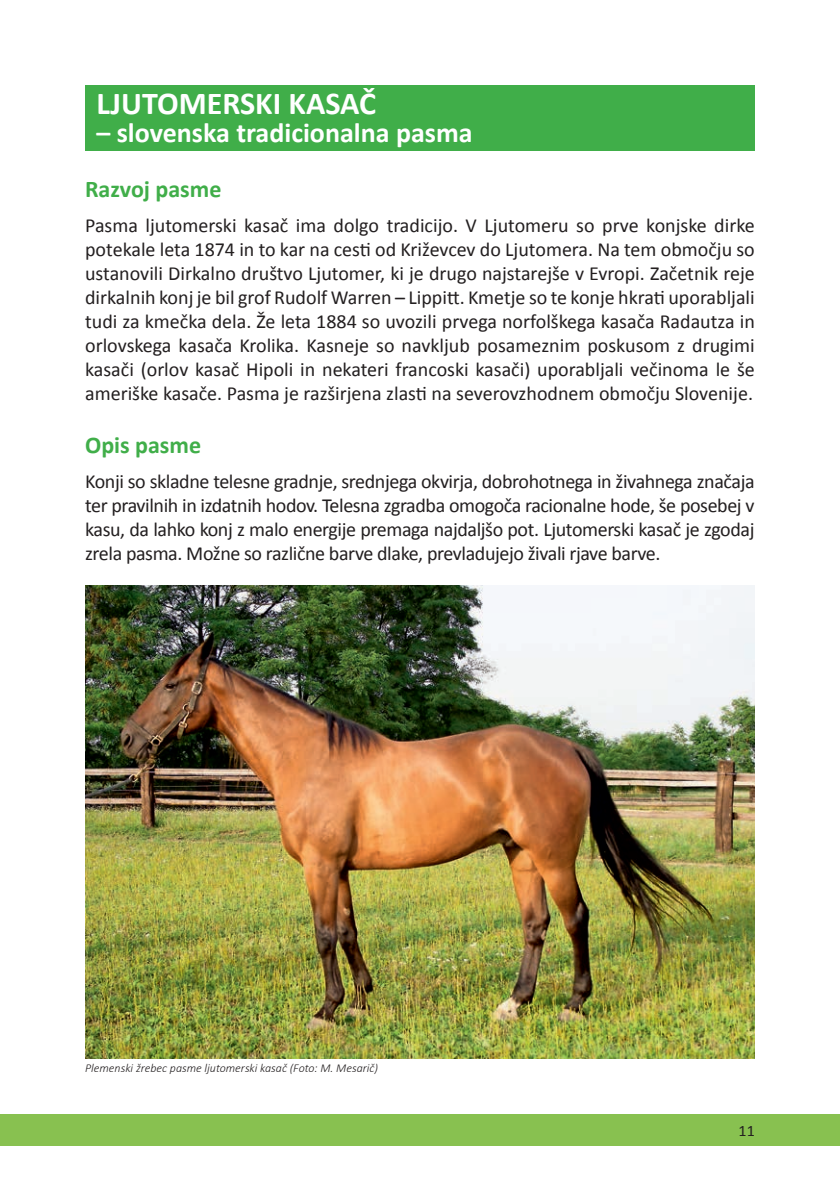
<style>
.page{position:relative;width:840px;height:1191px;background:#fff}
.page>*{position:absolute;margin:0;border:0;box-sizing:border-box;transform-origin:0 0}
.NASLOV{font:700 32px "Calibri";color:#fff}
.NASLOV-2{font:700 28px "Calibri";color:#fff}
.MEDNASLOV{font:700 24px "Calibri";color:#40ae49}
.BODY{font:20px/24px "Calibri";letter-spacing:-.01em;color:#231f20;text-align:justify}
.t1{font:16px "Calibri";color:#231f20}
.PODPIS_K_SLIKI{font:italic 300 12px "Calibri";color:#231f20}
</style>
<div class="page">
<div style="left:0;top:1113px;width:839px;height:32px;background:#88c150"></div>
<img style="left:85px;top:585px;width:669px;height:473px">
<div style="left:85px;top:85px;width:669px;height:65px;background:#40ae49"></div>
<p class="NASLOV" style="left:96px;top:83px;width:281px">LJUTOMERSKI KASAČ</p>
<p class="NASLOV-2" style="left:96px;top:115px;width:377px">– slovenska tradicionalna pasma</p>
<p class="MEDNASLOV" style="left:85px;top:173px;width:138px">Razvoj pasme</p>
<p class="BODY" style="left:85px;top:213px;width:670px">Pasma ljutomerski kasač ima dolgo tradicijo. V Ljutomeru so prve konjske dirke potekale leta 1874 in to kar na cesti od Križevcev do Ljutomera. Na tem območju so ustanovili Dirkalno društvo Ljutomer, ki je drugo najstarejše v Evropi. Začetnik reje dirkalnih konj je bil grof Rudolf Warren – Lippitt. Kmetje so te konje hkrati uporabljali tudi za kmečka dela. Že leta 1884 so uvozili prvega norfolškega kasača Radautza in orlovskega kasača Krolika. Kasneje so navkljub posameznim poskusom z drugimi kasači (orlov kasač Hipoli in nekateri francoski kasači) uporabljali večinoma le še ameriške kasače. Pasma je razširjena zlasti na severovzhodnem območju Slovenije.</p>
<p class="MEDNASLOV" style="left:85px;top:429px;width:117px">Opis pasme</p>
<p class="BODY" style="left:85px;top:469px;width:670px">Konji so skladne telesne gradnje, srednjega okvirja, dobrohotnega in živahnega značaja ter pravilnih in izdatnih hodov. Telesna zgradba omogoča racionalne hode, še posebej v kasu, da lahko konj z malo energije premaga najdaljšo pot. Ljutomerski kasač je zgodaj zrela pasma. Možne so različne barve dlake, prevladujejo živali rjave barve.</p>
<p class="PODPIS_K_SLIKI" style="left:85px;top:1060px;width:294px">Plemenski žrebec pasme ljutomerski kasač (Foto: M. Mesarič)</p>
<p class="t1" style="left:738px;top:1120px;width:18px">11</p>
</div>
